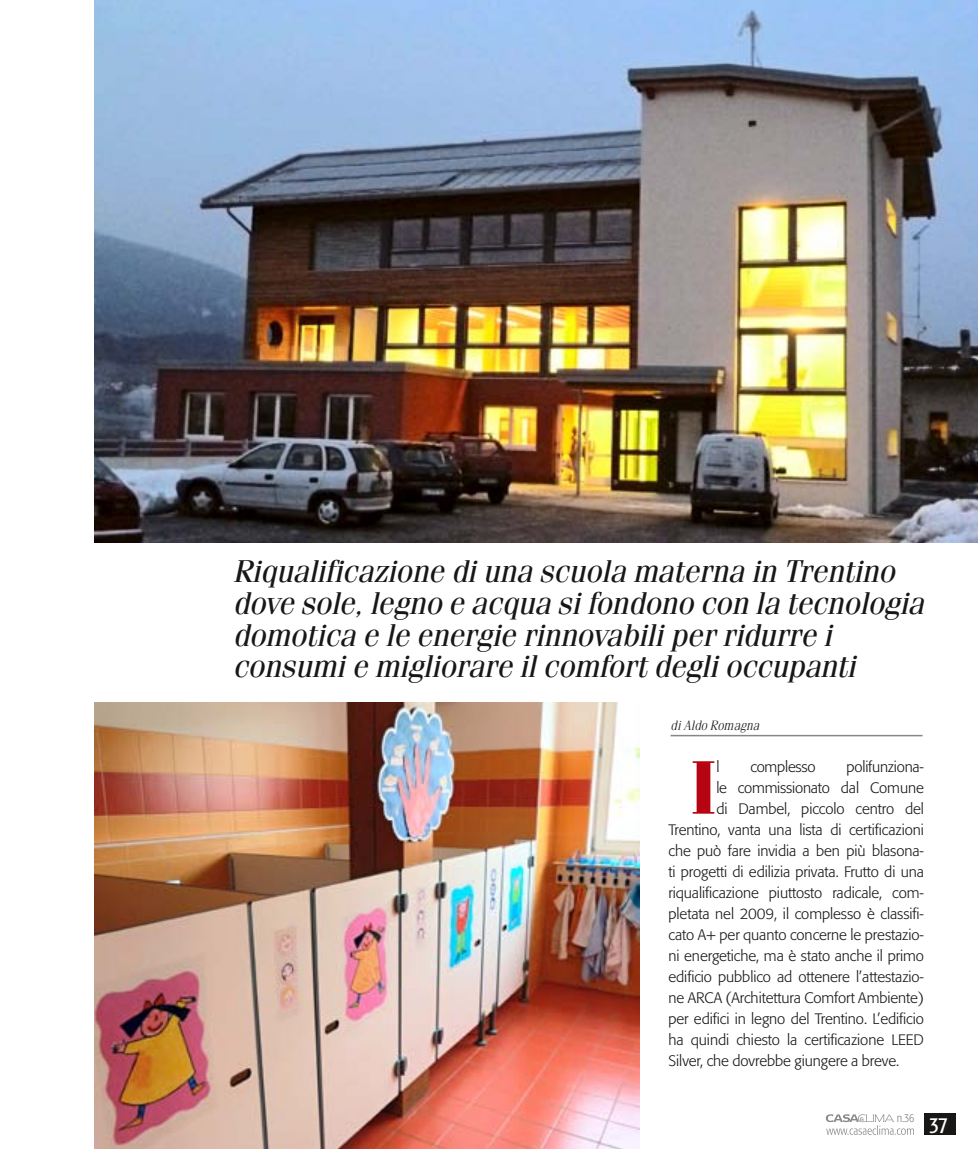
<style>
.page{position:relative;width:978px;height:1149px;background:#fff}
.page>*{position:absolute;margin:0;border:0;box-sizing:border-box;transform-origin:0 0}
.t1{font:700 75.75px "Fenice Std";color:#b70413}
.t2{font:italic 31.5px/31.5px "Fenice Std";letter-spacing:-.01em;color:#181716}
.t3{font:21px "Formata Condensed SC";color:#fff}
.t4{font:300 15px "Formata";letter-spacing:-.005em;color:#181716}
.t5{font:italic 300 13.5px "Fenice Std";color:#181716}
.t6{font:300 condensed 12px "Formata";color:#868786}
</style>
<div class="page">
<img style="left:94px;top:0;width:884px;height:542px">
<img style="left:94px;top:702px;width:545px;height:446px">
<div style="left:924px;top:1113px;width:32px;height:21px;background:#181716"></div>
<svg style="left:826px;top:1114px;width:88px;height:20px"></svg>
<hr style="left:671px;top:734px;width:252px;height:2px;background:#868786">
<h2 class="t2" style="left:233px;top:556px;width:693px">Riqualificazione di una scuola materna in Trentino dove sole, legno e acqua si fondono con la tecnologia domotica e le energie rinnovabili per ridurre i consumi e migliorare il comfort degli occupanti</h2>
<p class="t5" style="left:671px;top:716px;width:90px">di Aldo Romagna</p>
<h1 class="t1" style="left:689px;top:741px;width:30px">I</h1>
<p class="t4" style="left:716px;top:757px;width:5px">l</p>
<p class="t4" style="left:750px;top:757px;width:67px">complesso</p>
<p class="t4" style="left:847px;top:757px;width:79px">polifunziona-</p>
<p class="t4" style="left:716px;top:778px;width:209px">le commissionato dal Comune</p>
<p class="t4" style="left:716px;top:799px;width:209px">di Dambel, piccolo centro del</p>
<p class="t4" style="left:668px;top:820px;width:257px">Trentino, vanta una lista di certificazioni</p>
<p class="t4" style="left:668px;top:841px;width:257px">che può fare invidia a ben più blasona-</p>
<p class="t4" style="left:668px;top:862px;width:257px">ti progetti di edilizia privata. Frutto di una</p>
<p class="t4" style="left:668px;top:883px;width:257px">riqualificazione piuttosto radicale, com-</p>
<p class="t4" style="left:668px;top:904px;width:257px">pletata nel 2009, il complesso è classifi-</p>
<p class="t4" style="left:668px;top:925px;width:257px">cato A+ per quanto concerne le prestazio-</p>
<p class="t4" style="left:668px;top:946px;width:257px">ni energetiche, ma è stato anche il primo</p>
<p class="t4" style="left:668px;top:967px;width:257px">edificio pubblico ad ottenere l’attestazio-</p>
<p class="t4" style="left:668px;top:988px;width:257px">ne ARCA (Architettura Comfort Ambiente)</p>
<p class="t4" style="left:668px;top:1009px;width:257px">per edifici in legno del Trentino. L’edificio</p>
<p class="t4" style="left:668px;top:1030px;width:257px">ha quindi chiesto la certificazione LEED</p>
<p class="t4" style="left:668px;top:1051px;width:232px">Silver, che dovrebbe giungere a breve.</p>
<p class="t6" style="left:897px;top:1110px;width:19px">n.36</p>
<h3 class="t3" style="left:930px;top:1110px;width:19px">37</h3>
</div>
